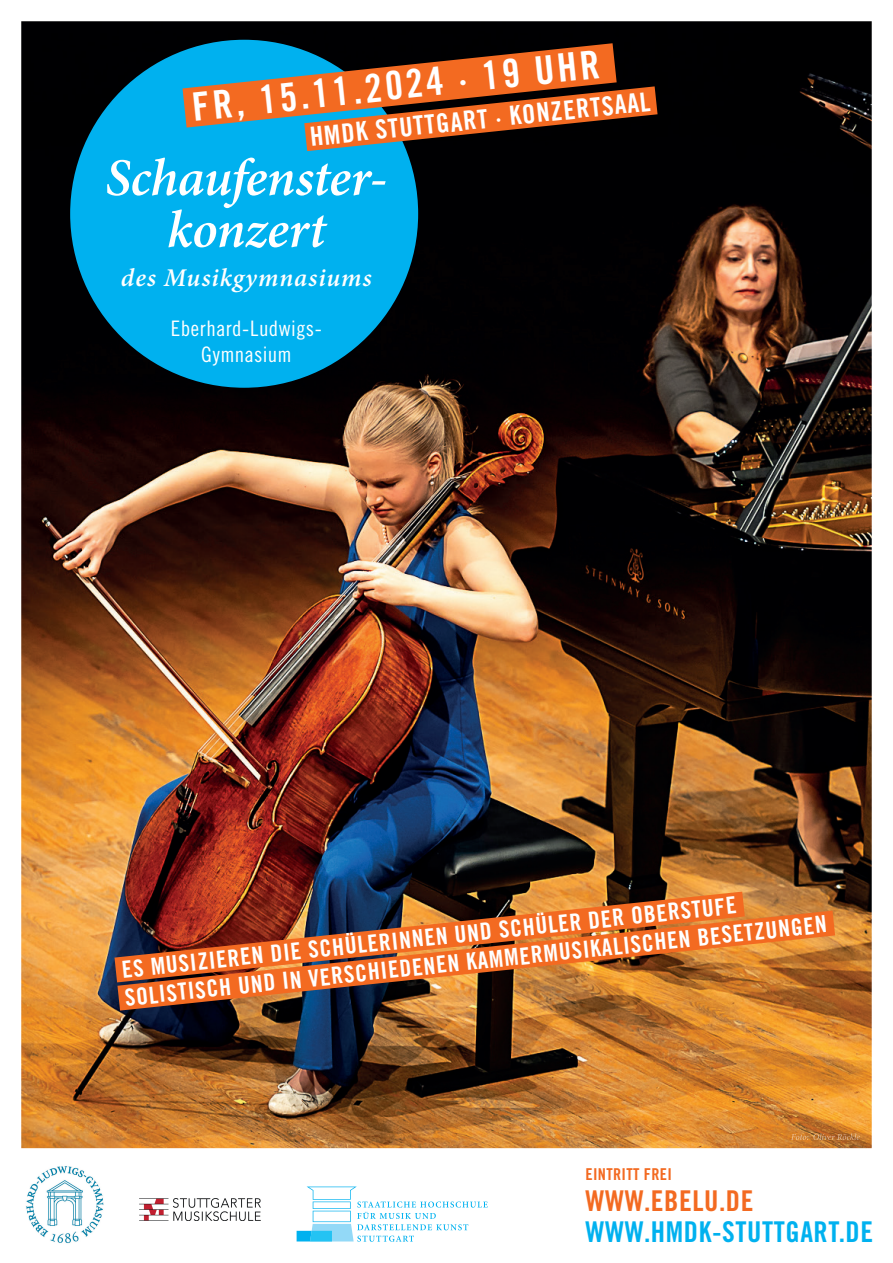
<style>
.page{position:relative;width:893px;height:1263px;background:#fff}
.page>*{position:absolute;margin:0;border:0;box-sizing:border-box;transform-origin:0 0}
.t1{font:italic 600 52.95px/51.8px "Minion Pro";letter-spacing:-.01em;color:#fff;text-align:center}
.t2{font:39.3px "Trade Gothic Bold Cond Twenty";color:#fff}
.t3{font:28.65px "Trade Gothic Bold Cond Twenty";letter-spacing:.02em;color:#00b1ef}
.t4{font:28.65px "Trade Gothic Bold Cond Twenty";letter-spacing:.02em;color:#f36a21}
.t5{font:26.47px "Trade Gothic Bold Cond Twenty";color:#fff}
.t6{font:italic 600 25.58px "Minion Pro";letter-spacing:.035em;color:#fff}
.t7{font:23.62px/28.3px "Trade Gothic Bold Cond Twenty";color:#fff}
.t8{font:21.38px/25.7px "Trade Gothic Cond Eighteen";letter-spacing:.02em;color:#fff;text-align:center}
.t9{font:16.35px "Trade Gothic Bold Cond Twenty";letter-spacing:.02em;color:#f36a21}
</style>
<div class="page">
<img style="left:21px;top:21px;width:851px;height:1127px">
<img style="left:791px;top:1133px;width:69px;height:7px">
<div style="left:70px;top:40px;width:348px;height:348px;background:#00b1ef;border-radius:50%"></div>
<img style="left:88px;top:876px;width:683px;height:121px">
<img style="left:91px;top:895px;width:770px;height:130px">
<svg style="left:307px;top:70px;width:380px;height:98px"></svg>
<svg style="left:141px;top:21px;width:517px;height:130px"></svg>
<img style="left:26px;top:1166px;width:78px;height:78px">
<img style="left:139px;top:1198px;width:122px;height:22px">
<svg style="left:297px;top:1186px;width:191px;height:56px"></svg>
<h2 class="t2" style="left:190px;top:83px;width:411px;rotate:-6deg">FR, 15.11.2024 · 19 UHR</h2>
<p class="t5" style="left:308px;top:121px;width:343px;rotate:-6deg">HMDK STUTTGART · KONZERTSAAL</p>
<h1 class="t1" style="left:105px;top:154px;width:284px">Schaufenster&shy;konzert</h1>
<p class="t6" style="left:121px;top:263px;width:252px">des Musikgymnasiums</p>
<p class="t8" style="left:171px;top:315px;width:153px">Eberhard-Ludwigs-<br>Gymnasium</p>
<p class="t7" style="left:120px;top:955px;width:707px;rotate:-6deg">ES MUSIZIEREN DIE SCHÜLERINNEN UND SCHÜLER DER OBERSTUFE<br>SOLISTISCH UND IN VERSCHIEDENEN KAMMERMUSIKALISCHEN BESETZUNGEN</p>
<p class="t9" style="left:585px;top:1164px;width:88px">EINTRITT FREI</p>
<p class="t4" style="left:585px;top:1183px;width:169px">WWW.EBELU.DE</p>
<p class="t3" style="left:585px;top:1215px;width:289px">WWW.HMDK-STUTTGART.DE</p>
</div>
